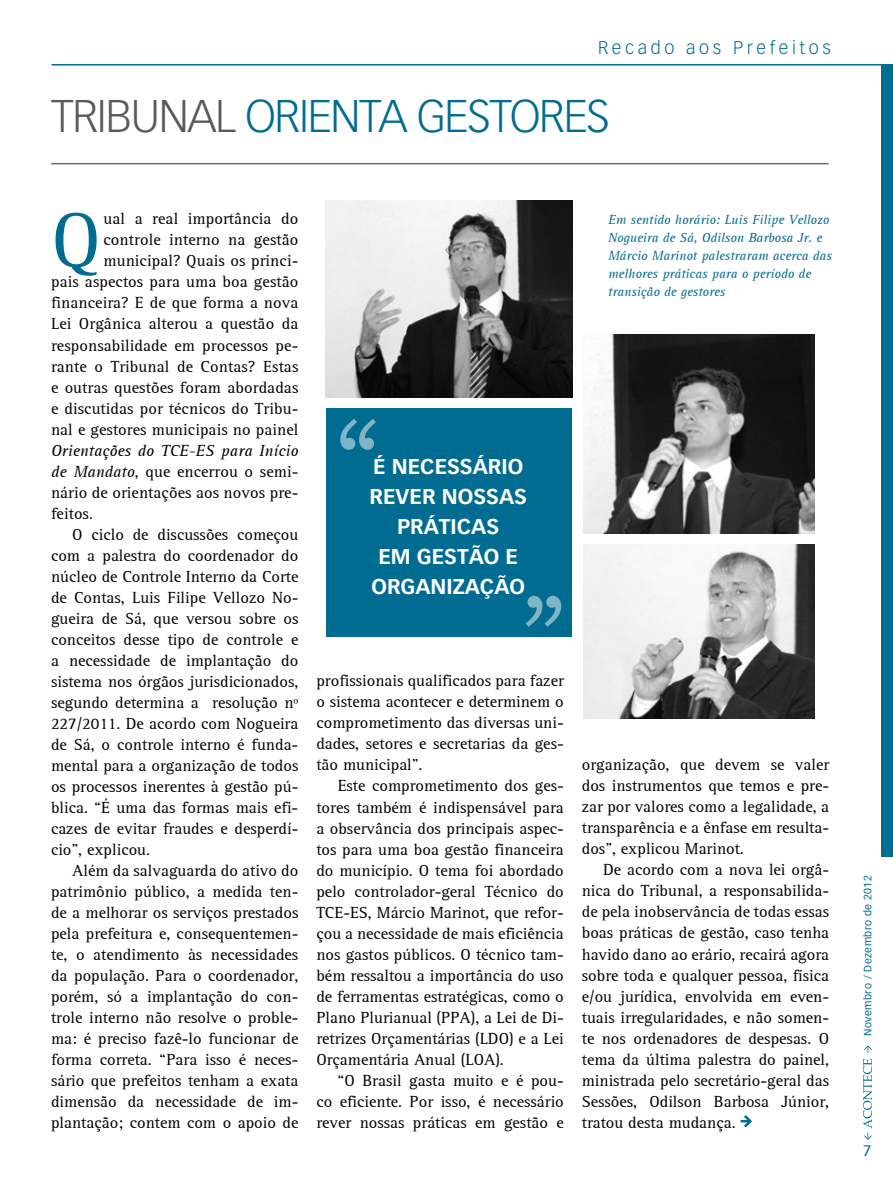
<style>
.page{position:relative;width:893px;height:1191px;background:#fff}
.page>*{position:absolute;margin:0;border:0;box-sizing:border-box;transform-origin:0 0}
.t1{font:108px "Bookman Old Style";color:#fff}
.t2{font:79.5px "AT Rotis Serif";color:#006c91}
.t3{font:300 45px "Vectora LT";letter-spacing:-.03em;color:#006c91}
.t4{font:700 21px/30px "Vectora LT";color:#fff;text-align:center}
.t5{font:300 18px "Vectora LT";letter-spacing:.2em;color:#006c91}
.t6{font:16.5px/21px "AT Rotis Serif";color:#000;text-align:justify}
.t7{font:15px "Vectora LT";color:#006c91}
.t8{font:italic 13.5px/18px "AT Rotis Serif";color:#006c91}
.t9{font:10.5px "Vectora LT";letter-spacing:.04em;color:#006c91}
.s1{color:#58595b}
.s2{font-style:italic}
</style>
<div class="page">
<div style="left:881px;top:65px;width:12px;height:791px;background:#006c91"></div>
<hr style="left:52px;top:64px;width:841px;height:2px;background:#006c91">
<hr style="left:51px;top:163px;width:777px;height:1px;background:#6d6e71">
<img style="left:326px;top:201px;width:246px;height:196px">
<img style="left:584px;top:544px;width:231px;height:174px">
<img style="left:584px;top:334px;width:231px;height:199px">
<svg style="left:740px;top:1115px;width:12px;height:13px"></svg>
<div style="left:326px;top:408px;width:246px;height:229px;background:#006c91"></div>
<svg style="left:863px;top:1058px;width:9px;height:81px"></svg>
<svg style="left:864px;top:1045px;width:8px;height:7px"></svg>
<p class="t5" style="left:598px;top:37px;width:234px">RECADO AOS P REFEITOS</p>
<h3 class="t3" style="left:51px;top:90px;width:534px"><span class="s1">TRI BUNAL</span> ORIENTA GESTORES</h3>
<h2 class="t2" style="left:51px;top:195px;width:52px">Q</h2>
<p class="t6" style="left:51px;top:209px;width:249px;text-align:right">ual a real importância do controle interno na gestão municipal? Quais os princi-<br>pais aspectos para uma boa gestão financeira? E de que forma a nova<br>Lei Orgânica alterou a questão da responsabilidade em processos pe&shy;rante o Tribunal de Contas? Estas e outras questões foram abordadas e discutidas por técnicos do Tribu&shy;nal e gestores municipais no painel</p>
<p class="t6" style="left:51px;top:440px;width:249px"><span class="s2">Orientações do TCE-ES para Início de Mandato</span>, que encerrou o semi&shy;nário de orientações aos novos pre&shy;feitos.</p>
<p class="t6" style="left:51px;top:524px;width:249px;text-indent:21px">O ciclo de discussões começou com a palestra do coordenador do núcleo de Controle Interno da Corte de Contas, Luis Filipe Vellozo No&shy;gueira de Sá, que versou sobre os conceitos desse tipo de controle e a necessidade de implantação do sistema nos órgãos jurisdicionados, segundo determina a resolução nº 227/2011. De acordo com Nogueira de Sá, o controle interno é funda&shy;mental para a organização de todos os processos inerentes à gestão pú&shy;blica. “É uma das formas mais efi&shy;cazes de evitar fraudes e desperdí&shy;cio”, explicou.</p>
<p class="t6" style="left:51px;top:860px;width:249px;text-indent:21px">Além da salvaguarda do ativo do patrimônio público, a medida ten&shy;de a melhorar os serviços prestados pela prefeitura e, consequentemen&shy;te, o atendimento às necessidades da população. Para o coordenador, porém, só a implantação do con&shy;trole interno não resolve o proble&shy;ma: é preciso fazê-lo funcionar de forma correta. “Para isso é neces&shy;sário que prefeitos tenham a exata dimensão da necessidade de im&shy;plantação; contem com o apoio de</p>
<p class="t8" style="left:608px;top:211px;width:225px">Em sentido horário: Luis Filipe Vellozo Nogueira de Sá, Odilson Barbosa Jr. e Márcio Marinot palestraram acerca das melhores práticas para o período de transição de gestores</p>
<h1 class="t1" style="left:336px;top:397px;width:45px">“</h1>
<p class="t4" style="left:369px;top:451px;width:159px">É NECESSÁRIO<br>REVER NOSSAS<br>PRÁTICAS<br>EM GESTÃO E<br>ORGANIZAÇÃO</p>
<h1 class="t1" style="left:565px;top:648px;width:45px;rotate:-180deg">“</h1>
<p class="t6" style="left:316px;top:671px;width:249px">profissionais qualificados para fazer o sistema acontecer e determinem o comprometimento das diversas uni&shy;dades, setores e secretarias da ges&shy;tão municipal”.</p>
<p class="t6" style="left:316px;top:776px;width:249px;text-indent:21px">Este comprometimento dos ges&shy;tores também é indispensável para a observância dos principais aspec&shy;tos para uma boa gestão financeira do município. O tema foi abordado pelo controlador-geral Técnico do TCE-ES, Márcio Marinot, que refor&shy;çou a necessidade de mais eficiência nos gastos públicos. O técnico tam&shy;bém ressaltou a importância do uso de ferramentas estratégicas, como o Plano Plurianual (PPA), a Lei de Di&shy;retrizes Orçamentárias (LDO) e a Lei Orçamentária Anual (LOA).</p>
<p class="t6" style="left:316px;top:1070px;width:249px;text-indent:21px">“O Brasil gasta muito e é pou&shy;co eficiente. Por isso, é necessário rever nossas práticas em gestão e</p>
<p class="t6" style="left:582px;top:755px;width:249px">organização, que devem se valer dos instrumentos que temos e pre&shy;zar por valores como a legalidade, a transparência e a ênfase em resulta&shy;dos”, explicou Marinot.</p>
<p class="t6" style="left:582px;top:860px;width:249px;text-indent:21px">De acordo com a nova lei orgâ&shy;nica do Tribunal, a responsabilida&shy;de pela inobservância de todas essas boas práticas de gestão, caso tenha havido dano ao erário, recairá agora sobre toda e qualquer pessoa, física e/ou jurídica, envolvida em even&shy;tuais irregularidades, e não somen&shy;te nos ordenadores de despesas. O tema da última palestra do painel, ministrada pelo secretário-geral das Sessões, Odilson Barbosa Júnior, tratou desta mudança.</p>
<p class="t9" style="left:861px;top:1036px;width:162px;rotate:-90deg">Novembro / Dezembro de 2012</p>
<p class="t7" style="left:863px;top:1142px;width:10px">7</p>
</div>
